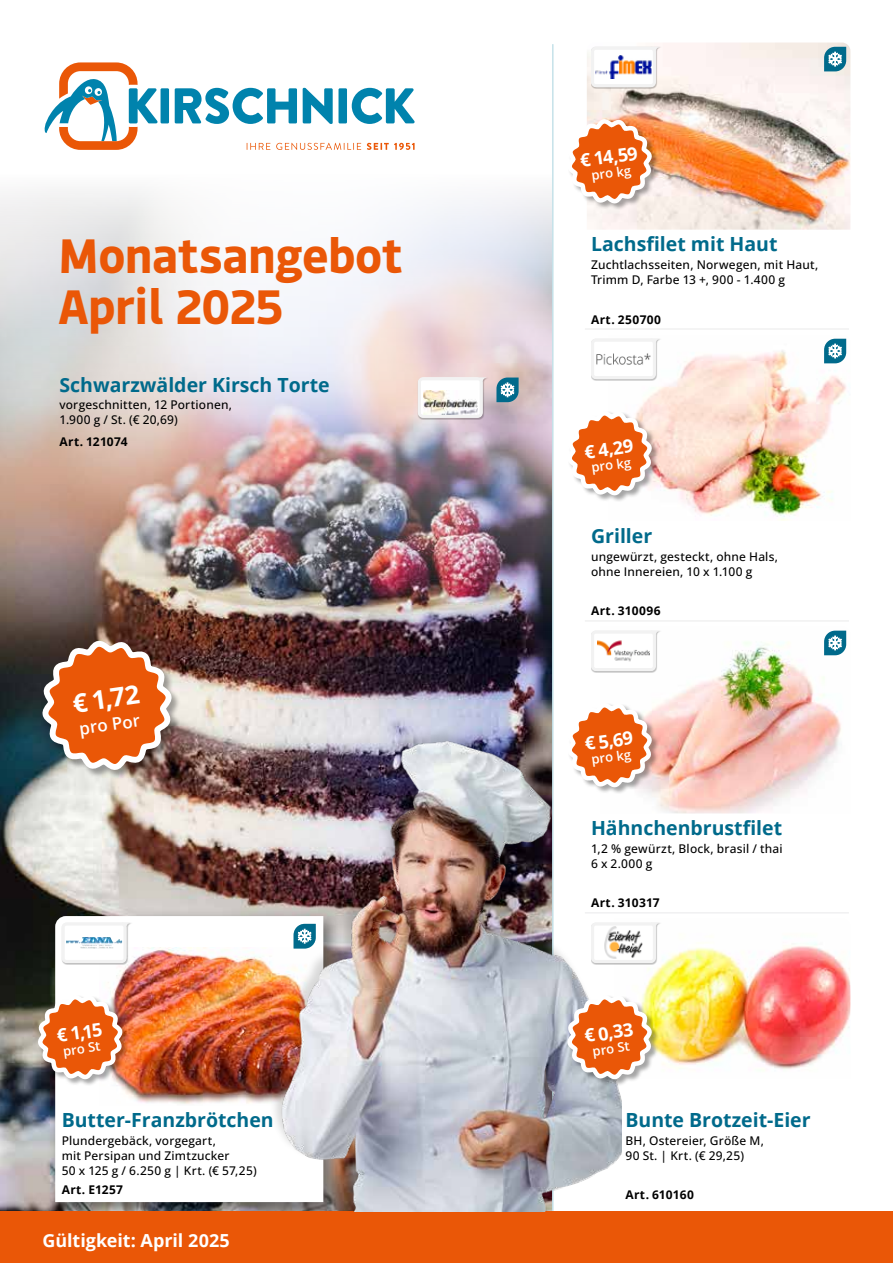
<style>
.page{position:relative;width:893px;height:1263px;background:#fff}
.page>*{position:absolute;margin:0;border:0;box-sizing:border-box;transform-origin:0 0}
.t1{font:700 48px/51px "Bould";color:#ea5707}
.t2{font:700 25.95px "Open Sans";color:#fff}
.t3{font:700 19.5px "Open Sans";color:#006a8b}
.t4{font:700 18.3px "Open Sans";color:#fff}
.t5{font:700 18px "Open Sans";color:#fff}
.t6{font:600 17.1px "Open Sans";color:#fff}
.t7{font:600 13.05px "Open Sans";color:#fff}
.t8{font:500 12px/15px "Open Sans";letter-spacing:.015em;color:#000}
.t9{font:700 12px "Open Sans";letter-spacing:.03em;color:#000}
</style>
<div class="page">
<img style="left:651px;top:630px;width:196px;height:183px">
<div style="left:567px;top:703px;width:92px;height:92px;background:#000;opacity:.35"></div>
<svg style="left:567px;top:700px;width:88px;height:90px"></svg>
<svg style="left:824px;top:631px;width:22px;height:24px"></svg>
<div style="left:591px;top:630px;width:71px;height:43px;background:#000;opacity:.25"></div>
<svg style="left:591px;top:631px;width:70px;height:40px"></svg>
<img style="left:597px;top:635px;width:53px;height:32px">
<img style="left:640px;top:338px;width:207px;height:183px">
<div style="left:567px;top:411px;width:92px;height:92px;background:#000;opacity:.35"></div>
<svg style="left:567px;top:408px;width:88px;height:90px"></svg>
<svg style="left:824px;top:339px;width:22px;height:24px"></svg>
<div style="left:591px;top:339px;width:71px;height:42px;background:#000;opacity:.25"></div>
<svg style="left:591px;top:339px;width:70px;height:40px"></svg>
<img style="left:595px;top:352px;width:56px;height:13px">
<img style="left:587px;top:43px;width:263px;height:187px">
<div style="left:567px;top:119px;width:92px;height:92px;background:#000;opacity:.35"></div>
<svg style="left:567px;top:116px;width:88px;height:90px"></svg>
<svg style="left:824px;top:47px;width:22px;height:24px"></svg>
<div style="left:591px;top:47px;width:71px;height:42px;background:#000;opacity:.25"></div>
<svg style="left:591px;top:47px;width:70px;height:40px"></svg>
<img style="left:595px;top:56px;width:56px;height:22px">
<img style="left:0;top:191px;width:552px;height:1021px">
<hr style="left:552px;top:44px;width:2px;height:1219px;background:#c5e2e9">
<svg style="left:247px;top:143px;width:23px;height:7px"></svg>
<svg style="left:276px;top:143px;width:85px;height:7px"></svg>
<svg style="left:367px;top:143px;width:48px;height:7px"></svg>
<div style="left:161px;top:88px;width:8px;height:35px;background:#0083ad"></div>
<svg style="left:175px;top:88px;width:122px;height:36px"></svg>
<svg style="left:303px;top:88px;width:30px;height:36px"></svg>
<div style="left:338px;top:88px;width:9px;height:35px;background:#0083ad"></div>
<svg style="left:352px;top:88px;width:63px;height:36px"></svg>
<svg style="left:44px;top:62px;width:114px;height:88px"></svg>
<hr style="left:585px;top:328px;width:264px;height:2px;background:#ececed">
<hr style="left:585px;top:620px;width:264px;height:1px;background:#ececed">
<hr style="left:585px;top:912px;width:264px;height:1px;background:#ececed">
<div style="left:47px;top:908px;width:296px;height:314px;background:#000;opacity:.5"></div>
<svg style="left:53px;top:914px;width:216px;height:290px"></svg>
<svg style="left:57px;top:918px;width:212px;height:187px"></svg>
<img style="left:100px;top:947px;width:169px;height:158px">
<div style="left:38px;top:995px;width:92px;height:92px;background:#000;opacity:.35"></div>
<img style="left:35px;top:992px;width:90px;height:90px">
<svg style="left:496px;top:377px;width:23px;height:25px"></svg>
<div style="left:418px;top:377px;width:71px;height:42px;background:#000;opacity:.25"></div>
<svg style="left:418px;top:377px;width:69px;height:41px"></svg>
<img style="left:423px;top:390px;width:54px;height:25px">
<div style="left:43px;top:641px;width:138px;height:139px;background:#000;opacity:.35"></div>
<svg style="left:39px;top:637px;width:136px;height:136px;background:#bd6b3f"></svg>
<img style="left:623px;top:942px;width:227px;height:129px">
<div style="left:591px;top:922px;width:71px;height:42px;background:#000;opacity:.25"></div>
<svg style="left:623px;top:922px;width:38px;height:41px"></svg>
<img style="left:623px;top:927px;width:20px;height:32px">
<div style="left:62px;top:922px;width:71px;height:42px;background:#fff"></div>
<svg style="left:62px;top:922px;width:69px;height:41px"></svg>
<img style="left:81px;top:937px;width:19px;height:6px">
<div style="left:0;top:1212px;width:893px;height:51px;background:#ea5707"></div>
<div style="left:269px;top:727px;width:354px;height:487px;background:#000;opacity:.15"></div>
<img style="left:278px;top:737px;width:343px;height:475px">
<div style="left:567px;top:995px;width:92px;height:92px;background:#000;opacity:.35"></div>
<svg style="left:564px;top:992px;width:91px;height:90px"></svg>
<h1 class="t1" style="left:58px;top:228px;width:346px">Monatsangebot<br>April 2025</h1>
<h3 class="t3" style="left:59px;top:371px;width:272px">Schwarzwälder Kirsch Torte</h3>
<p class="t8" style="left:59px;top:397px;width:174px">vorgeschnitten, 12 Portionen,<br>1.900 g / St. (€ 20,69)</p>
<p class="t9" style="left:59px;top:433px;width:70px">Art. 121074</p>
<h2 class="t2" style="left:70px;top:685px;width:69px;rotate:-8deg">€ 1,72</h2>
<h3 class="t6" style="left:78px;top:717px;width:63px;rotate:-8deg">pro Por</h3>
<h3 class="t4" style="left:55px;top:1023px;width:47px;rotate:-8deg">€ 1,15</h3>
<p class="t7" style="left:62px;top:1042px;width:39px;rotate:-8deg">pro St</p>
<h3 class="t3" style="left:62px;top:1106px;width:214px">Butter-Franzbrötchen</h3>
<p class="t8" style="left:62px;top:1132px;width:197px">Plundergebäck, vorgegart,<br>mit Persipan und Zimtzucker<br>50 x 125 g / 6.250 g | Krt. (€ 57,25)</p>
<p class="t9" style="left:62px;top:1181px;width:63px">Art. E1257</p>
<h3 class="t5" style="left:43px;top:1228px;width:189px">Gültigkeit: April 2025</h3>
<h3 class="t5" style="left:153px;top:1228px;width:99px">ugust 024</h3>
<h3 class="t4" style="left:578px;top:148px;width:60px;rotate:-8deg">€ 14,59</h3>
<p class="t7" style="left:590px;top:167px;width:41px;rotate:-8deg">pro kg</p>
<h3 class="t3" style="left:591px;top:230px;width:188px">Lachsfilet mit Haut</h3>
<p class="t8" style="left:591px;top:257px;width:229px">Zuchtlachsseiten, Norwegen, mit Haut,<br>Trimm D, Farbe 13 +, 900 - 1.400 g</p>
<p class="t9" style="left:591px;top:311px;width:71px">Art. 250700</p>
<h3 class="t4" style="left:583px;top:439px;width:51px;rotate:-8deg">€ 4,29</h3>
<p class="t7" style="left:590px;top:459px;width:41px;rotate:-8deg">pro kg</p>
<h3 class="t3" style="left:591px;top:522px;width:63px">Griller</h3>
<p class="t8" style="left:591px;top:548px;width:188px">ungewürzt, gesteckt, ohne Hals, ohne Innereien, 10 x 1.100 g</p>
<p class="t9" style="left:591px;top:603px;width:71px">Art. 310096</p>
<h3 class="t4" style="left:583px;top:731px;width:50px;rotate:-8deg">€ 5,69</h3>
<p class="t7" style="left:590px;top:750px;width:41px;rotate:-8deg">pro kg</p>
<h3 class="t3" style="left:591px;top:814px;width:193px">Hähnchenbrustfilet</h3>
<p class="t8" style="left:591px;top:840px;width:193px">1,2 % gewürzt, Block, brasil / thai<br>6 x 2.000 g</p>
<p class="t9" style="left:591px;top:894px;width:70px">Art. 310317</p>
<h3 class="t4" style="left:583px;top:1023px;width:51px;rotate:-8deg">€ 0,33</h3>
<p class="t7" style="left:591px;top:1042px;width:39px;rotate:-8deg">pro St</p>
<h3 class="t3" style="left:625px;top:1106px;width:187px">Bunte Brotzeit-Eier</h3>
<p class="t8" style="left:625px;top:1132px;width:140px">BH, Ostereier, Größe M,<br>90 St. | Krt. (€ 29,25)</p>
<p class="t9" style="left:625px;top:1186px;width:70px">Art. 610160</p>
</div>
